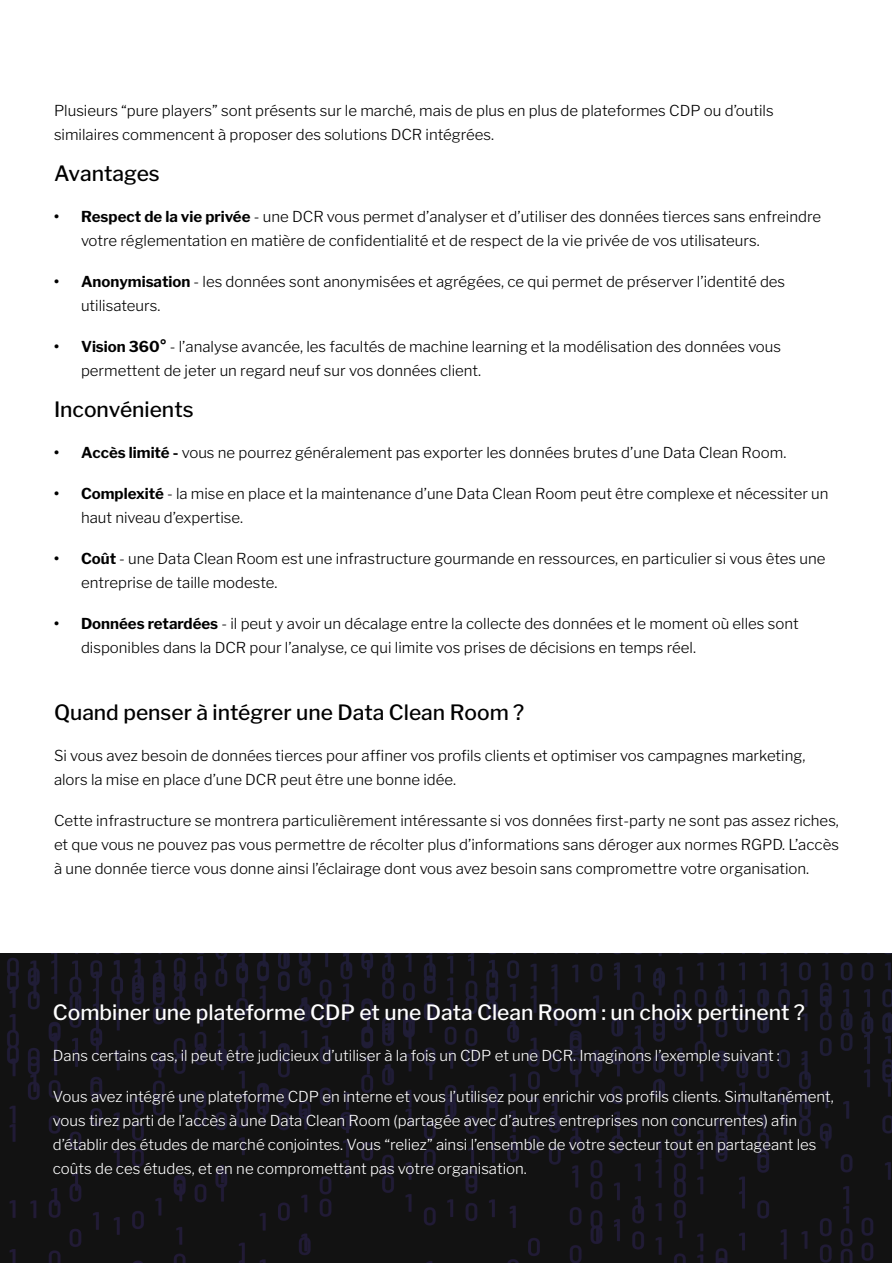
<style>
.page{position:relative;width:893px;height:1263px;background:#fff}
.page>*{position:absolute;margin:0;border:0;box-sizing:border-box;transform-origin:0 0}
.t1{font:500 21px "Libre Franklin";color:#fff}
.t2{font:500 21px "Libre Franklin";color:#000}
.t3{font:300 15px/24px "Libre Franklin";color:#000}
.t4{font:300 15px/24px "Libre Franklin";color:#fff}
.s1{font-weight:700}
</style>
<div class="page">
<img style="left:0;top:954px;width:892px;height:309px">
<p class="t3" style="left:54px;top:98px;width:721px">Plusieurs “pure players” sont présents sur le marché, mais de plus en plus de plateformes CDP ou d’outils similaires commencent à proposer des solutions DCR intégrées.</p>
<h1 class="t2" style="left:54px;top:160px;width:107px">Avantages</h1>
<p class="t3" style="left:81px;top:204px;width:742px;text-indent:-27px"><span class="s1">• Respect de la vie privée</span> - une DCR vous permet d’analyser et d’utiliser des données tierces sans enfreindre votre réglementation en matière de confidentialité et de respect de la vie privée de vos utilisateurs.</p>
<p class="t3" style="left:81px;top:269px;width:706px;text-indent:-27px"><span class="s1">• Anonymisation</span> - les données sont anonymisées et agrégées, ce qui permet de préserver l’identité des utilisateurs.</p>
<p class="t3" style="left:81px;top:334px;width:702px;text-indent:-27px"><span class="s1">• Vision 360°</span> - l’analyse avancée, les facultés de machine learning et la modélisation des données vous permettent de jeter un regard neuf sur vos données client.</p>
<h1 class="t2" style="left:54px;top:397px;width:141px">Inconvénients</h1>
<p class="t3" style="left:54px;top:440px;width:734px"><span class="s1">• Accès limité -</span> vous ne pourrez généralement pas exporter les données brutes d’une Data Clean Room.</p>
<p class="t3" style="left:81px;top:481px;width:749px;text-indent:-27px"><span class="s1">• Complexité</span> - la mise en place et la maintenance d’une Data Clean Room peut être complexe et nécessiter un haut niveau d’expertise.</p>
<p class="t3" style="left:81px;top:546px;width:746px;text-indent:-27px"><span class="s1">• Coût</span> - une Data Clean Room est une infrastructure gourmande en ressources, en particulier si vous êtes une entreprise de taille modeste.</p>
<p class="t3" style="left:81px;top:611px;width:719px;text-indent:-27px"><span class="s1">• Données retardées</span> - il peut y avoir un décalage entre la collecte des données et le moment où elles sont disponibles dans la DCR pour l’analyse, ce qui limite vos prises de décisions en temps réel.</p>
<h1 class="t2" style="left:54px;top:700px;width:472px">Quand penser à intégrer une Data Clean Room ?</h1>
<p class="t3" style="left:54px;top:743px;width:753px">Si vous avez besoin de données tierces pour affiner vos profils clients et optimiser vos campagnes marketing, alors la mise en place d’une DCR peut être une bonne idée.</p>
<p class="t3" style="left:54px;top:808px;width:786px;text-align:justify">Cette infrastructure se montrera particulièrement intéressante si vos données first-party ne sont pas assez riches, et que vous ne pouvez pas vous permettre de récolter plus d’informations sans déroger aux normes RGPD. L’accès à une donnée tierce vous donne ainsi l’éclairage dont vous avez besoin sans compromettre votre organisation.</p>
<h1 class="t1" style="left:53px;top:999px;width:754px">Combiner une plateforme CDP et une Data Clean Room : un choix pertinent ?</h1>
<p class="t4" style="left:53px;top:1043px;width:728px">Dans certains cas, il peut être judicieux d’utiliser à la fois un CDP et une DCR. Imaginons l’exemple suivant :</p>
<p class="t4" style="left:53px;top:1084px;width:782px">Vous avez intégré une plateforme CDP en interne et vous l’utilisez pour enrichir vos profils clients. Simultanément, vous tirez parti de l’accès à une Data Clean Room (partagée avec d’autres entreprises non concurrentes) afin d’établir des études de marché conjointes. Vous “reliez” ainsi l’ensemble de votre secteur tout en partageant les coûts de ces études, et en ne compromettant pas votre organisation.</p>
</div>
